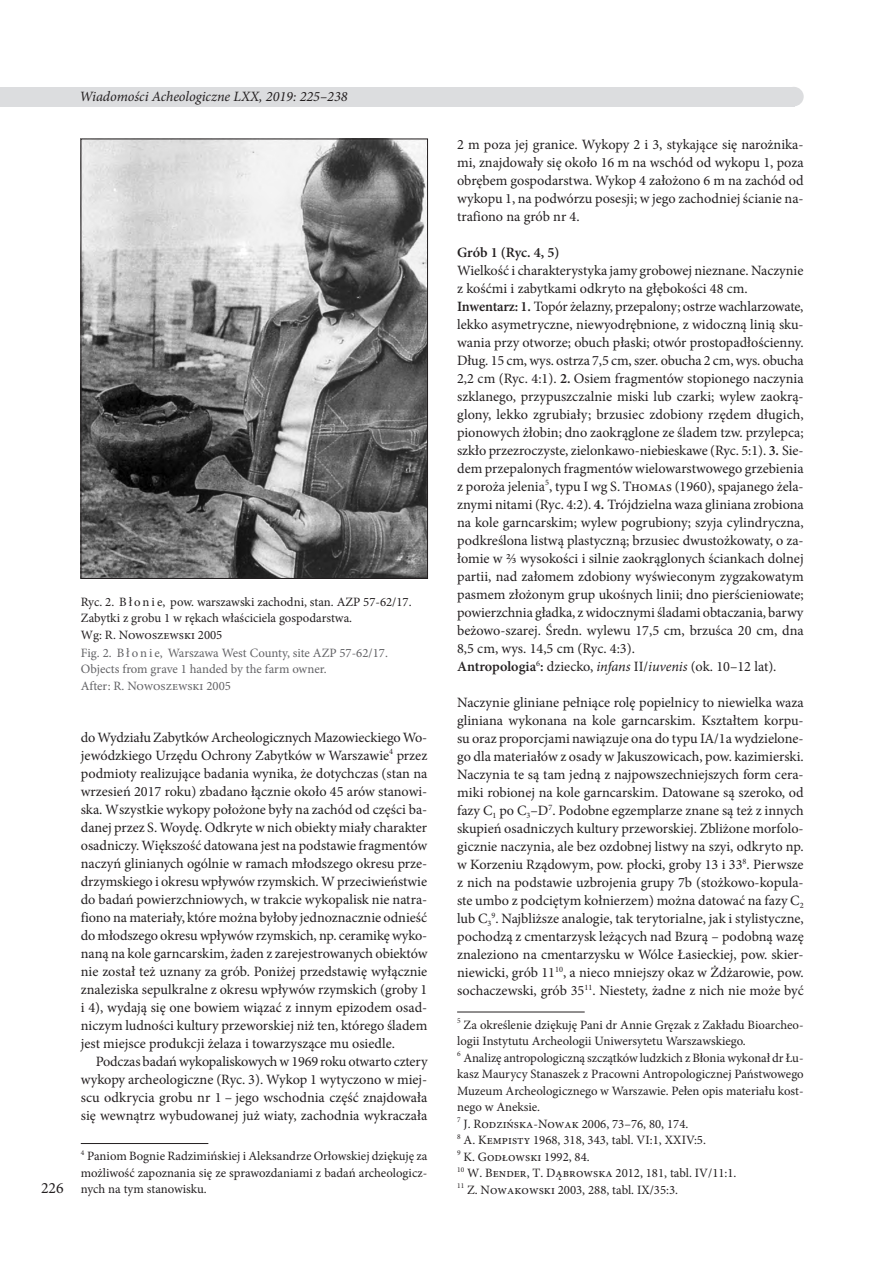
<style>
.page{position:relative;width:893px;height:1263px;background:#fff}
.page>*{position:absolute;margin:0;border:0;box-sizing:border-box;transform-origin:0 0}
.t1{font:15.75px "Minion Pro";color:#231f20}
.t2{font:14.25px/18px "Minion Pro";color:#231f20;text-align:justify}
.t3{font:italic 14.25px "Minion Pro";color:#231f20}
.t4{font:600 14.25px "Minion Pro";color:#231f20}
.t5{font:12.75px/16.5px "Minion Pro";color:#231f20}
.t6{font:12.75px/16.5px "Minion Pro";color:#636366}
.s1{font-weight:600}
.s2{font-style:italic}
</style>
<div class="page">
<div style="left:0;top:87px;width:794px;height:19px;background:#dcdddf"></div>
<div style="left:784px;top:87px;width:20px;height:19px;background:#dcdddf;border-radius:50%"></div>
<hr style="left:81px;top:1143px;width:127px;height:1px;background:#231f20">
<hr style="left:457px;top:1012px;width:128px;height:1px;background:#231f20">
<img style="left:83px;top:141px;width:343px;height:436px">
<div style="left:81px;top:139px;width:347px;height:440px;border:1px solid #231f20"></div>
<p class="t3" style="left:79px;top:87px;width:270px">Wiadomości Acheologiczne LXX, 2019: 225–238</p>
<p class="t1" style="left:41px;top:1178px;width:24px">226</p>
<p class="t5" style="left:81px;top:594px;width:332px">Ryc. 2. B ł o n i e, pow. warszawski zachodni, stan. AZP 57-62/17.<br>Zabytki z grobu 1 w rękach właściciela gospodarstwa.<br>Wg: R. Nowoszewski 2005</p>
<p class="t6" style="left:81px;top:645px;width:309px">Fig. 2. B ł o n i e, Warszawa West County, site AZP 57-62/17.<br>Objects from grave 1 handed by the farm owner.<br>After: R. Nowoszewski 2005</p>
<p class="t2" style="left:81px;top:728px;width:348px">do Wydziału Zabytków Archeologicznych Mazowieckiego Wo&shy;jewódzkiego Urzędu Ochrony Zabytków w Warszawie<sup>4</sup> przez podmioty realizujące badania wynika, że dotychczas (stan na wrzesień 2017 roku) zbadano łącznie około 45 arów stanowi&shy;ska. Wszystkie wykopy położone były na zachód od części ba&shy;danej przez S. Woydę. Odkryte w nich obiekty miały charakter osadniczy. Większość datowana jest na podstawie fragmentów naczyń glinianych ogólnie w ramach młodszego okresu prze&shy;drzymskiego i okresu wpływów rzymskich. W przeciwieństwie do badań powierzchniowych, w trakcie wykopalisk nie natra&shy;fiono na materiały, które można byłoby jednoznacznie odnieść do młodszego okresu wpływów rzymskich, np. ceramikę wyko&shy;naną na kole garncarskim, żaden z zarejestrowanych obiektów nie został też uznany za grób. Poniżej przedstawię wyłącznie znaleziska sepulkralne z okresu wpływów rzymskich (groby 1 i 4), wydają się one bowiem wiązać z innym epizodem osad&shy;niczym ludności kultury przeworskiej niż ten, którego śladem jest miejsce produkcji żelaza i towarzyszące mu osiedle.</p>
<p class="t2" style="left:81px;top:1052px;width:348px;text-indent:15px">Podczas badań wykopaliskowych w 1969 roku otwarto cztery wykopy archeologiczne (Ryc. 3). Wykop 1 wytyczono w miej&shy;scu odkrycia grobu nr 1 – jego wschodnia część znajdowała się wewnątrz wybudowanej już wiaty, zachodnia wykraczała</p>
<p class="t5" style="left:81px;top:1148px;width:348px;text-align:justify"><sup>4</sup> Paniom Bognie Radzimińskiej i Aleksandrze Orłowskiej dziękuję za możliwość zapoznania się ze sprawozdaniami z badań archeologicz&shy;nych na tym stanowisku.</p>
<p class="t2" style="left:457px;top:136px;width:348px">2 m poza jej granice. Wykopy 2 i 3, stykające się narożnika&shy;mi, znajdowały się około 16 m na wschód od wykopu 1, poza obrębem gospodarstwa. Wykop 4 założono 6 m na zachód od wykopu 1, na podwórzu posesji; w jego zachodniej ścianie na&shy;trafiono na grób nr 4.</p>
<p class="t4" style="left:457px;top:243px;width:104px">Grób 1 (Ryc. 4, 5)</p>
<p class="t2" style="left:457px;top:262px;width:348px;text-align:left">Wielkość i charakterystyka jamy grobowej nieznane. Naczynie z kośćmi i zabytkami odkryto na głębokości 48 cm.<br><span class="s1">Inwentarz: 1.</span> Topór żelazny, przepalony; ostrze wachlarzowate, lekko asymetryczne, niewyodrębnione, z widoczną linią sku&shy;wania przy otworze; obuch płaski; otwór prostopadłościenny.<br>Dług. 15 cm, wys. ostrza 7,5 cm, szer. obucha 2 cm, wys. obucha 2,2 cm (Ryc. 4:1). <span class="s1">2.</span> Osiem fragmentów stopionego naczynia szklanego, przypuszczalnie miski lub czarki; wylew zaokrą&shy;glony, lekko zgrubiały; brzusiec zdobiony rzędem długich, pionowych żłobin; dno zaokrąglone ze śladem tzw. przylepca; szkło przezroczyste, zielonkawo-niebieskawe (Ryc. 5:1). <span class="s1">3.</span> Sie&shy;dem przepalonych fragmentów wielowarstwowego grzebienia z poroża jelenia<sup>5</sup>, typu I wg S. Thomas (1960), spajanego żela&shy;znymi nitami (Ryc. 4:2). <span class="s1">4.</span> Trójdzielna waza gliniana zrobiona na kole garncarskim; wylew pogrubiony; szyja cylindryczna, podkreślona listwą plastyczną; brzusiec dwustożkowaty, o za&shy;łomie w ⅔ wysokości i silnie zaokrąglonych ściankach dolnej partii, nad załomem zdobiony wyświeconym zygzakowatym pasmem złożonym grup ukośnych linii; dno pierścieniowate; powierzchnia gładka, z widocznymi śladami obtaczania, barwy beżowo-szarej. Średn. wylewu 17,5 cm, brzuśca 20 cm, dna 8,5 cm, wys. 14,5 cm (Ryc. 4:3).<br><span class="s1">Antropologia</span><sup>6</sup><span class="s1">:</span> dziecko, <span class="s2">infans</span> II/<span class="s2">iuvenis</span> (ok. 10–12 lat).</p>
<p class="t2" style="left:457px;top:694px;width:348px">Naczynie gliniane pełniące rolę popielnicy to niewielka waza gliniana wykonana na kole garncarskim. Kształtem korpu&shy;su oraz proporcjami nawiązuje ona do typu IA/1a wydzielone&shy;go dla materiałów z osady w Jakuszowicach, pow. kazimierski.<br>Naczynia te są tam jedną z najpowszechniejszych form cera&shy;miki robionej na kole garncarskim. Datowane są szeroko, od fazy C<sub>1</sub> po C<sub>3</sub>–D<sup>7</sup>. Podobne egzemplarze znane są też z innych skupień osadniczych kultury przeworskiej. Zbliżone morfolo&shy;gicznie naczynia, ale bez ozdobnej listwy na szyi, odkryto np. w Korzeniu Rządowym, pow. płocki, groby 13 i 33<sup>8</sup>. Pierwsze z nich na podstawie uzbrojenia grupy 7b (stożkowo-kopula&shy;ste umbo z podciętym kołnierzem) można datować na fazy C<sub>2 </sub>lub C<sub>3</sub><sup>9</sup>. Najbliższe analogie, tak terytorialne, jak i stylistyczne, pochodzą z cmentarzysk leżących nad Bzurą – podobną wazę znaleziono na cmentarzysku w Wólce Łasieckiej, pow. skier&shy;niewicki, grób 11<sup>10</sup>, a nieco mniejszy okaz w Żdżarowie, pow. sochaczewski, grób 35<sup>11</sup>. Niestety, żadne z nich nie może być</p>
<p class="t5" style="left:457px;top:1016px;width:348px"><sup>5</sup> Za określenie dziękuję Pani dr Annie Gręzak z Zakładu Bioarcheo&shy;logii Instytutu Archeologii Uniwersytetu Warszawskiego.<br><sup>6</sup> Analizę antropologiczną szczątków ludzkich z Błonia wykonał dr Łu&shy;kasz Maurycy Stanaszek z Pracowni Antropologicznej Państwowego Muzeum Archeologicznego w Warszawie. Pełen opis materiału kost&shy;nego w Aneksie.<br><sup>7</sup> J. Rodzińska-Nowak 2006, 73–76, 80, 174.<br><sup>8</sup> A. Kempisty 1968, 318, 343, tabl. VI:1, XXIV:5.<br><sup>9</sup> K. Godłowski 1992, 84.<br><sup>10</sup> W. Bender, T. Dąbrowska 2012, 181, tabl. IV/11:1.<br><sup>11</sup> Z. Nowakowski 2003, 288, tabl. IX/35:3.</p>
</div>
